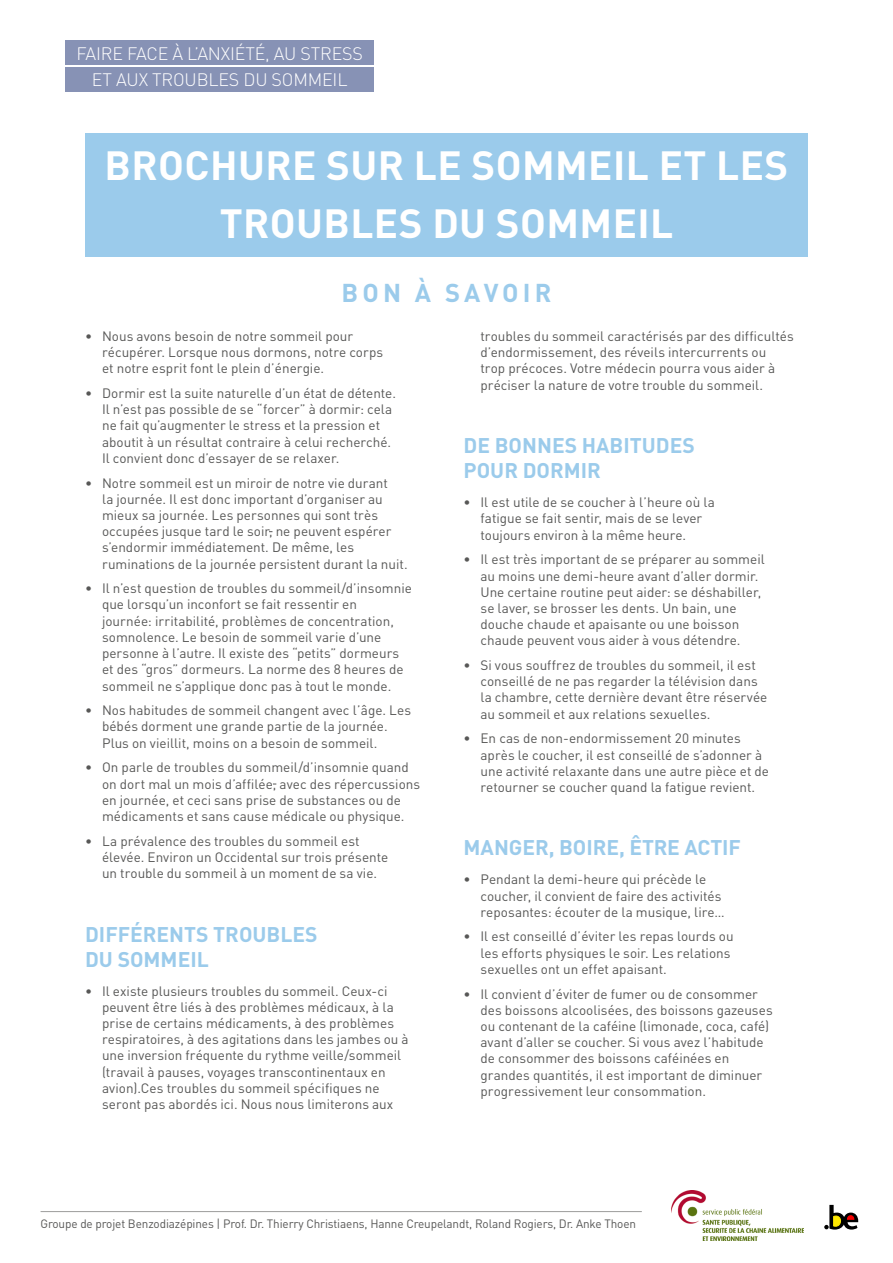
<style>
.page{position:relative;width:893px;height:1263px;background:#fff}
.page>*{position:absolute;margin:0;border:0;box-sizing:border-box;transform-origin:0 0}
.t1{font:700 40.35px/58.7px "DINOT";letter-spacing:.01em;color:#fff;text-align:center}
.t2{font:700 25.5px "DINOT";letter-spacing:.16em;color:#9bcbeb}
.titre{font:700 21px/25.2px "DINOT";color:#9bcbeb}
.t3{font:300 17.85px/26px "DINOT";letter-spacing:-.01em;color:#fff;text-align:center}
.t4{font:13.5px/16.2px "DINOT";color:#575756}
.t5{font:12px "DINOT";letter-spacing:-.01em;color:#575756}
</style>
<div class="page">
<svg style="left:824px;top:1205px;width:34px;height:24px"></svg>
<img style="left:672px;top:1190px;width:131px;height:51px">
<hr style="left:41px;top:1211px;width:601px;height:1px;background:#9d9d9c">
<div style="left:65px;top:41px;width:309px;height:24px;background:#8792b5"></div>
<div style="left:65px;top:67px;width:309px;height:25px;background:#8792b5"></div>
<div style="left:85px;top:133px;width:723px;height:123px;background:#9bcbeb"></div>
<h3 class="t3" style="left:77px;top:40px;width:288px">FAIRE FACE À L’ANXIÉTÉ, AU STRESS<br>ET AUX TROUBLES DU SOMMEIL</h3>
<p class="t1" style="left:105px;top:134px;width:685px">BROCHURE SUR LE SOMMEIL ET LES<br>TROUBLES DU SOMMEIL</p>
<p class="t2" style="left:342px;top:276px;width:211px">BON À SAVOIR</p>
<p class="t4" style="left:102px;top:327px;width:283px;text-indent:-17px">• Nous avons besoin de notre sommeil pour récupérer. Lorsque nous dormons, notre corps et notre esprit font le plein d’énergie.</p>
<p class="t4" style="left:102px;top:384px;width:295px;text-indent:-17px">• Dormir est la suite naturelle d’un état de détente.<br>Il n’est pas possible de se “forcer” à dormir: cela ne fait qu’augmenter le stress et la pression et aboutit à un résultat contraire à celui recherché.<br>Il convient donc d’essayer de se relaxer.</p>
<p class="t4" style="left:102px;top:474px;width:307px;text-indent:-17px">• Notre sommeil est un miroir de notre vie durant<br>la journée. Il est donc important d’organiser au mieux sa journée. Les personnes qui sont très occupées jusque tard le soir, ne peuvent espérer s’endormir immédiatement. De même, les ruminations de la journée persistent durant la nuit.</p>
<p class="t4" style="left:102px;top:580px;width:311px;text-indent:-17px">• Il n’est question de troubles du sommeil/d’insomnie que lorsqu’un inconfort se fait ressentir en<br>journée: irritabilité, problèmes de concentration, somnolence. Le besoin de sommeil varie d’une personne à l’autre. Il existe des “petits” dormeurs et des “gros” dormeurs. La norme des 8 heures de sommeil ne s’applique donc pas à tout le monde.</p>
<p class="t4" style="left:102px;top:702px;width:311px;text-indent:-17px">• Nos habitudes de sommeil changent avec l’âge. Les bébés dorment une grande partie de la journée.<br>Plus on vieillit, moins on a besoin de sommeil.</p>
<p class="t4" style="left:102px;top:759px;width:320px;text-indent:-17px">• On parle de troubles du sommeil/d’insomnie quand on dort mal un mois d’affilée, avec des répercussions en journée, et ceci sans prise de substances ou de médicaments et sans cause médicale ou physique.</p>
<p class="t4" style="left:102px;top:832px;width:288px;text-indent:-17px">• La prévalence des troubles du sommeil est élevée. Environ un Occidental sur trois présente un trouble du sommeil à un moment de sa vie.</p>
<p class="titre" style="left:85px;top:920px;width:234px">DIFFÉRENTS TROUBLES<br>DU SOMMEIL</p>
<p class="t4" style="left:102px;top:982px;width:308px;text-indent:-17px">• Il existe plusieurs troubles du sommeil. Ceux-ci peuvent être liés à des problèmes médicaux, à la prise de certains médicaments, à des problèmes respiratoires, à des agitations dans les jambes ou à une inversion fréquente du rythme veille/sommeil (travail à pauses, voyages transcontinentaux en avion).Ces troubles du sommeil spécifiques ne seront pas abordés ici. Nous nous limiterons aux</p>
<p class="t4" style="left:480px;top:327px;width:315px">troubles du sommeil caractérisés par des difficultés d’endormissement, des réveils intercurrents ou trop précoces. Votre médecin pourra vous aider à préciser la nature de votre trouble du sommeil.</p>
<p class="titre" style="left:464px;top:432px;width:233px">DE BONNES HABITUDES<br>POUR DORMIR</p>
<p class="t4" style="left:480px;top:494px;width:236px;text-indent:-17px">• Il est utile de se coucher à l’heure où la fatigue se fait sentir, mais de se lever toujours environ à la même heure.</p>
<p class="t4" style="left:480px;top:551px;width:286px;text-indent:-17px">• Il est très important de se préparer au sommeil au moins une demi-heure avant d’aller dormir.<br>Une certaine routine peut aider: se déshabiller, se laver, se brosser les dents. Un bain, une douche chaude et apaisante ou une boisson chaude peuvent vous aider à vous détendre.</p>
<p class="t4" style="left:480px;top:656px;width:288px;text-indent:-17px">• Si vous souffrez de troubles du sommeil, il est conseillé de ne pas regarder la télévision dans la chambre, cette dernière devant être réservée au sommeil et aux relations sexuelles.</p>
<p class="t4" style="left:480px;top:730px;width:290px;text-indent:-17px">• En cas de non-endormissement 20 minutes après le coucher, il est conseillé de s’adonner à une activité relaxante dans une autre pièce et de retourner se coucher quand la fatigue revient.</p>
<p class="titre" style="left:464px;top:834px;width:279px">MANGER, BOIRE, ÊTRE ACTIF</p>
<p class="t4" style="left:480px;top:871px;width:246px;text-indent:-17px">• Pendant la demi-heure qui précède le coucher, il convient de faire des activités reposantes: écouter de la musique, lire…</p>
<p class="t4" style="left:480px;top:928px;width:255px;text-indent:-17px">• Il est conseillé d’éviter les repas lourds ou les efforts physiques le soir. Les relations sexuelles ont un effet apaisant.</p>
<p class="t4" style="left:480px;top:985px;width:294px;text-indent:-17px">• Il convient d’éviter de fumer ou de consommer des boissons alcoolisées, des boissons gazeuses ou contenant de la caféine (limonade, coca, café) avant d’aller se coucher. Si vous avez l’habitude de consommer des boissons caféinées en grandes quantités, il est important de diminuer progressivement leur consommation.</p>
<p class="t5" style="left:41px;top:1215px;width:597px">Groupe de projet Benzodiazépines | Prof. Dr. Thierry Christiaens, Hanne Creupelandt, Roland Rogiers, Dr. Anke Thoen</p>
</div>
